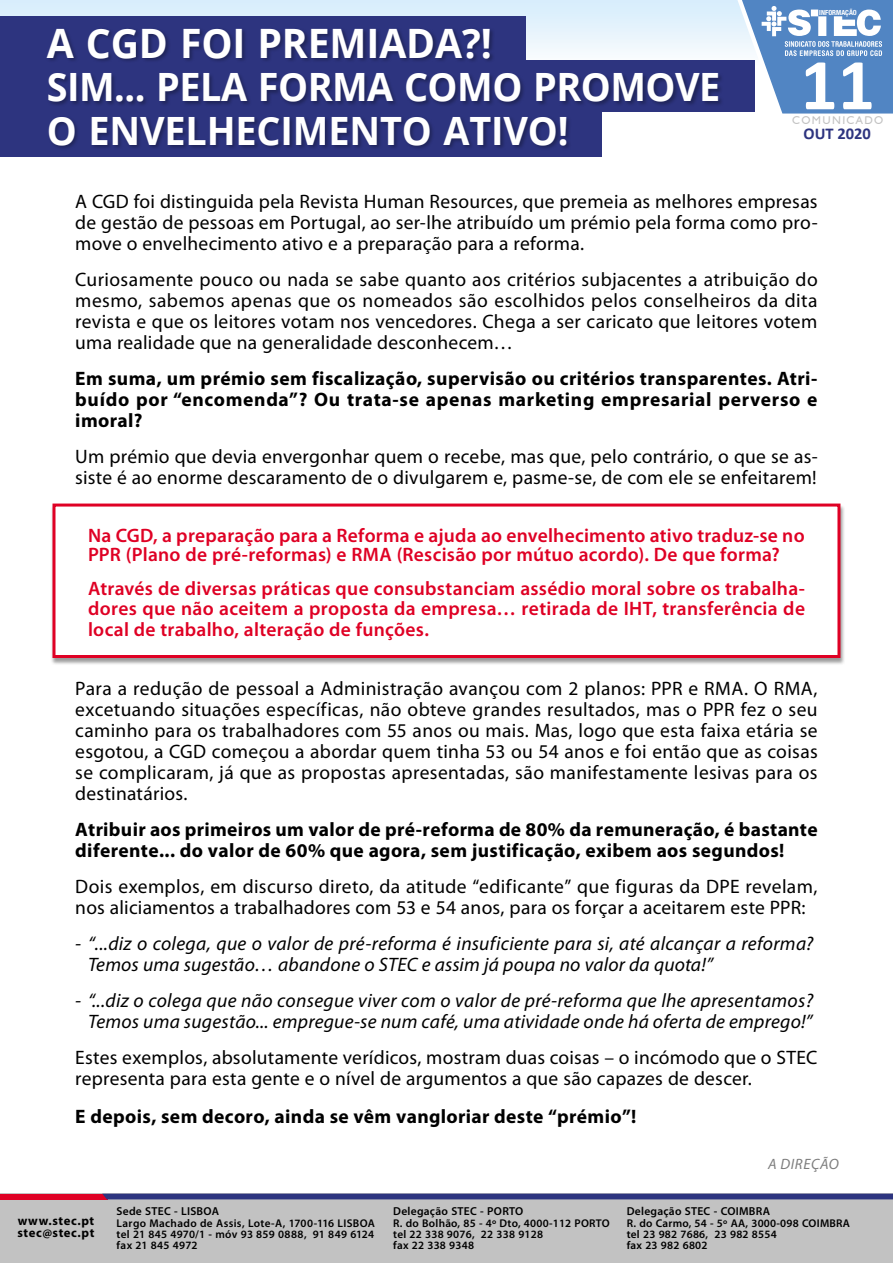
<style>
.page{position:relative;width:893px;height:1263px;background:#fff}
.page>*{position:absolute;margin:0;border:0;box-sizing:border-box;transform-origin:0 0}
.t1{font:700 73.5px "Calibri";color:#fff}
.t2{font:700 40.5px "Open Sans";letter-spacing:-.005em;color:#fff}
.t3{font:700 39px/43.5px "Open Sans";letter-spacing:-.015em;color:#fff}
.t4{font:19.5px/21px "Myriad Pro";letter-spacing:.015em;color:#000;text-align:justify}
.t5{font:700 19.5px/21px "Myriad Pro";letter-spacing:.02em;color:#000;text-align:justify}
.t6{font:600 19.5px/20.2px "Myriad Pro";letter-spacing:.015em;color:#df0024}
.t7{font:italic 19.5px/21px "Myriad Pro";letter-spacing:.015em;color:#000}
.t8{font:700 16.5px "Calibri";color:#2d347f}
.t9{font:italic 15px "Myriad Pro";letter-spacing:.045em;color:#7d7d7d}
.t10{font:700 12.75px/12px "Myriad Pro";letter-spacing:.045em;color:#000}
.t11{font:600 11.55px "Myriad Pro";letter-spacing:.02em;color:#000}
.t12{font:600 11.25px/11.2px "Myriad Pro";letter-spacing:.02em;color:#000}
.t13{font:11.25px "Humanist 521 BT";color:#c2c2c2}
.t14{font:700 condensed 7.5px "Sans";color:#fff}
</style>
<div class="page">
<div style="left:50px;top:504px;width:801px;height:168px;background:#000;opacity:.4"></div>
<div style="left:52px;top:503px;width:788px;height:155px;background:#fff;border:3px solid #df0024"></div>
<div style="left:0;top:0;width:737px;height:27px;background:#dbeffc"></div>
<div style="left:0;top:60px;width:754px;height:51px;background:#2d347f"></div>
<svg style="left:737px;top:0;width:156px;height:114px;background:#729cce"></svg>
<div style="left:0;top:17px;width:525px;height:49px;background:#2d347f"></div>
<div style="left:0;top:104px;width:601px;height:53px;background:#2d347f"></div>
<div style="left:46px;top:27px;width:773px;height:153px;background:#000;opacity:.3"></div>
<div style="left:0;top:1194px;width:893px;height:69px;background:#c2c2c2"></div>
<div style="left:0;top:1194px;width:107px;height:5px;background:#df0024"></div>
<div style="left:102px;top:1194px;width:791px;height:5px;background:#2d347f"></div>
<h2 class="t2" style="left:47px;top:14px;width:362px">A CGD FOI PREMIADA</h2>
<h2 class="t2" style="left:462px;top:14px;width:31px">?!</h2>
<h3 class="t3" style="left:47px;top:64px;width:675px">SIM... PELA FORMA COMO PROMOVE<br>O ENVELHECIMENTO ATIVO!</h3>
<p class="t14" style="left:819px;top:8px;width:39px">INFORMAÇÃO</p>
<h1 class="t1" style="left:800px;top:38px;width:76px">11</h1>
<p class="t13" style="left:792px;top:114px;width:93px">COMUNICADO</p>
<p class="t8" style="left:803px;top:123px;width:69px">OUT 2020</p>
<p class="t4" style="left:75px;top:191px;width:744px">A CGD foi distinguida pela Revista Human Resources, que premeia as melhores empresas de gestão de pessoas em Portugal, ao ser-lhe atribuído um prémio pela forma como pro&shy;move o envelhecimento ativo e a preparação para a reforma.</p>
<p class="t4" style="left:75px;top:269px;width:744px">Curiosamente pouco ou nada se sabe quanto aos critérios subjacentes a atribuição do mesmo, sabemos apenas que os nomeados são escolhidos pelos conselheiros da dita revista e que os leitores votam nos vencedores. Chega a ser caricato que leitores votem uma realidade que na generalidade desconhecem…</p>
<p class="t5" style="left:75px;top:368px;width:744px">Em suma, um prémio sem fiscalização, supervisão ou critérios transparentes. Atri&shy;buído por “encomenda”? Ou trata-se apenas marketing empresarial perverso e imoral?</p>
<p class="t4" style="left:75px;top:446px;width:744px">Um prémio que devia envergonhar quem o recebe, mas que, pelo contrário, o que se as&shy;siste é ao enorme descaramento de o divulgarem e, pasme-se, de com ele se enfeitarem!</p>
<p class="t6" style="left:88px;top:526px;width:718px;line-height:19.5px">Na CGD, a preparação para a Reforma e ajuda ao envelhecimento ativo traduz-se no<br>PPR (Plano de pré-reformas) e RMA (Rescisão por mútuo acordo). De que forma?</p>
<p class="t6" style="left:88px;top:579px;width:718px;text-align:justify">Através de diversas práticas que consubstanciam assédio moral sobre os trabalha&shy;dores que não aceitem a proposta da empresa… retirada de IHT, transferência de local de trabalho, alteração de funções.</p>
<p class="t4" style="left:75px;top:678px;width:744px">Para a redução de pessoal a Administração avançou com 2 planos: PPR e RMA. O RMA, excetuando situações específicas, não obteve grandes resultados, mas o PPR fez o seu caminho para os trabalhadores com 55 anos ou mais. Mas, logo que esta faixa etária se esgotou, a CGD começou a abordar quem tinha 53 ou 54 anos e foi então que as coisas se complicaram, já que as propostas apresentadas, são manifestamente lesivas para os destinatários.</p>
<p class="t5" style="left:75px;top:819px;width:744px">Atribuir aos primeiros um valor de pré-reforma de 80% da remuneração, é bastante diferente... do valor de 60% que agora, sem justificação, exibem aos segundos!</p>
<p class="t4" style="left:75px;top:876px;width:744px">Dois exemplos, em discurso direto, da atitude “edificante” que figuras da DPE revelam, nos aliciamentos a trabalhadores com 53 e 54 anos, para os forçar a aceitarem este PPR:</p>
<p class="t7" style="left:88px;top:933px;width:727px;text-indent:-13px">- “...diz o colega, que o valor de pré-reforma é insuficiente para si, até alcançar a reforma?<br>Temos uma sugestão… abandone o STEC e assim já poupa no valor da quota!”</p>
<p class="t7" style="left:75px;top:990px;width:739px;text-align:right">- “...diz o colega que não consegue viver com o valor de pré-reforma que lhe apresentamos?<br>Temos uma sugestão... empregue-se num café, uma atividade onde há oferta de emprego!”</p>
<p class="t4" style="left:75px;top:1047px;width:744px">Estes exemplos, absolutamente verídicos, mostram duas coisas – o incómodo que o STEC representa para esta gente e o nível de argumentos a que são capazes de descer.</p>
<p class="t5" style="left:75px;top:1106px;width:563px">E depois, sem decoro, ainda se vêm vangloriar deste “prémio”!</p>
<p class="t10" style="left:18px;top:1215px;width:78px">www.stec.pt stec@stec.pt</p>
<p class="t11" style="left:117px;top:1205px;width:104px">Sede STEC - LISBOA</p>
<p class="t12" style="left:117px;top:1217px;width:260px;text-align:justify">Largo Machado de Assis, Lote-A, 1700-116 LISBOA tel 21 845 4970/1 - móv 93 859 0888, 91 849 6124 fax 21 845 4972</p>
<p class="t11" style="left:393px;top:1205px;width:132px">Delegação STEC - PORTO</p>
<p class="t12" style="left:393px;top:1217px;width:218px">R. do Bolhão, 85 - 4º Dto, 4000-112 PORTO tel 22 338 9076, 22 338 9128<br>fax 22 338 9348</p>
<p class="t9" style="left:768px;top:1156px;width:72px">A Direção</p>
<p class="t11" style="left:627px;top:1205px;width:145px">Delegação STEC - COIMBRA</p>
<p class="t12" style="left:627px;top:1217px;width:225px">R. do Carmo, 54 - 5º AA, 3000-098 COIMBRA tel 23 982 7686, 23 982 8554<br>fax 23 982 6802</p>
</div>
